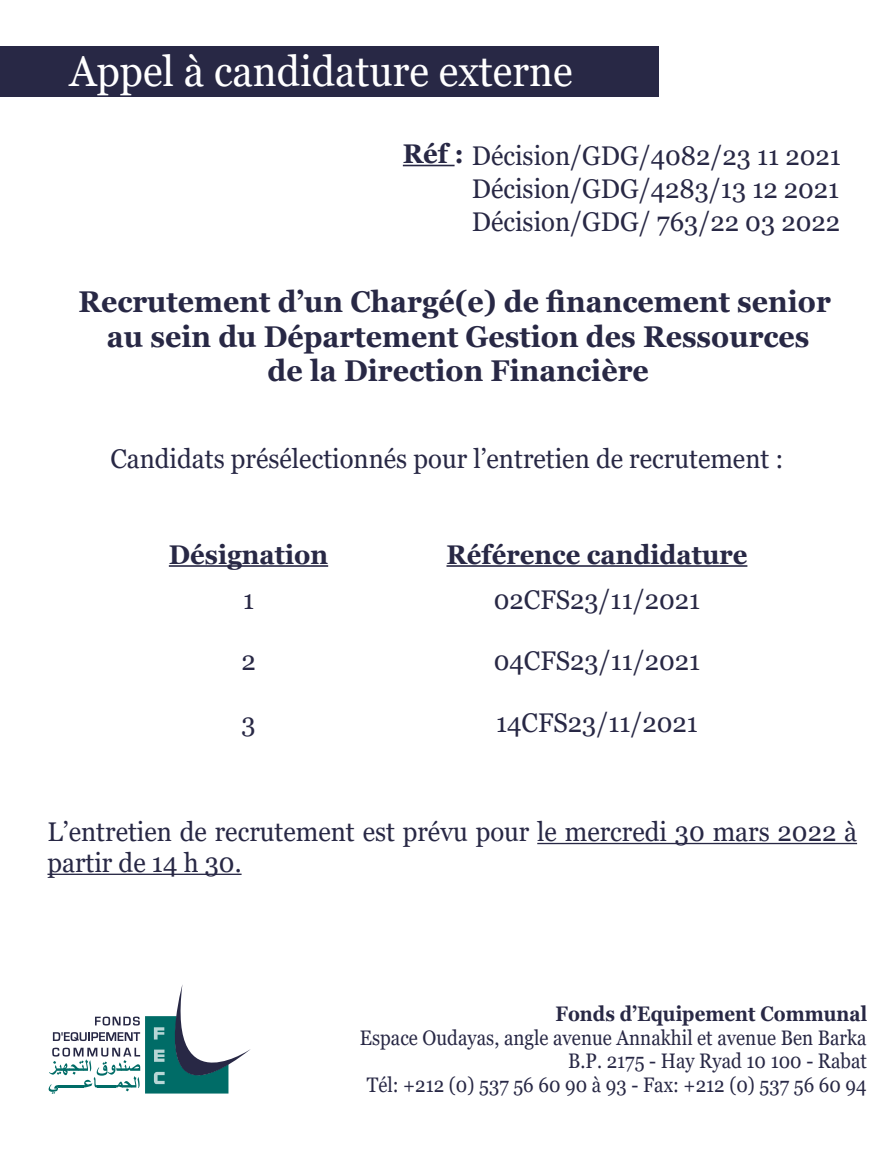
<style>
.page{position:relative;width:893px;height:1169px;background:#fff}
.page>*{position:absolute;margin:0;border:0;box-sizing:border-box;transform-origin:0 0}
.t1{font:42.6px "Georgia";color:#fff;scale:.95 1}
.t2{font:700 30px/34.2px "Georgia";color:#282845;text-align:center;scale:.95 1}
.t3{font:27px/33px "Georgia";color:#282845;scale:.95 1}
.t4{font:700 27px "Georgia";color:#282845;scale:.95 1}
.t5{font:21px/23.5px "Georgia";letter-spacing:.005em;color:#282845;text-align:right;scale:.89 1}
.t6{font:700 21px "Georgia";letter-spacing:.005em;color:#282845;scale:.89 1}
.s1{font-weight:700}
</style>
<div class="page">
<div style="left:0;top:46px;width:658px;height:50px;background:#282845"></div>
<hr style="left:537px;top:843px;width:320px;height:1px;background:#282845">
<hr style="left:47px;top:874px;width:195px;height:1px;background:#282845">
<svg style="left:49px;top:985px;width:202px;height:109px"></svg>
<hr style="left:169px;top:565px;width:159px;height:2px;background:#282845">
<hr style="left:446px;top:565px;width:301px;height:2px;background:#282845">
<hr style="left:403px;top:165px;width:52px;height:1px;background:#282845">
<h1 class="t1" style="left:70px;top:45px;width:531px">Appel à candidature externe</h1>
<p class="t3" style="left:472px;top:139px;width:390px;text-align:justify;text-indent:-69px"><span class="s1">Réf :</span> Décision/GDG/4082/23 11 2021<br>Décision/GDG/4283/13 12 2021<br>Décision/GDG/ 763/22 03 2022</p>
<p class="t2" style="left:78px;top:285px;width:794px">Recrutement d’un Chargé(e) de financement senior au sein du Département Gestion des Ressources<br>de la Direction Financière</p>
<p class="t3" style="left:110px;top:443px;width:710px">Candidats présélectionnés pour l’entretien de recrutement :</p>
<p class="t4" style="left:169px;top:537px;width:169px">Désignation</p>
<p class="t4" style="left:446px;top:537px;width:318px">Référence candidature</p>
<p class="t3" style="left:243px;top:583px;width:13px">1</p>
<p class="t3" style="left:494px;top:583px;width:219px">02CFS23/11/2021</p>
<p class="t3" style="left:494px;top:645px;width:219px">04CFS23/11/2021</p>
<p class="t3" style="left:496px;top:707px;width:214px">14CFS23/11/2021</p>
<p class="t3" style="left:241px;top:645px;width:17px">2</p>
<p class="t3" style="left:241px;top:707px;width:16px">3</p>
<p class="t3" style="left:47px;top:817px;width:854px;line-height:30.8px">L’entretien de recrutement est prévu pour le mercredi 30 mars 2022 à partir de 14 h 30.</p>
<p class="t6" style="left:555px;top:1000px;width:352px">Fonds d’Equipement Communal</p>
<p class="t5" style="left:360px;top:1026px;width:571px">Espace Oudayas, angle avenue Annakhil et avenue Ben Barka<br>B.P. 2175 - Hay Ryad 10 100 - Rabat<br>Tél: +212 (0) 537 56 60 90 à 93 - Fax: +212 (0) 537 56 60 94</p>
</div>
